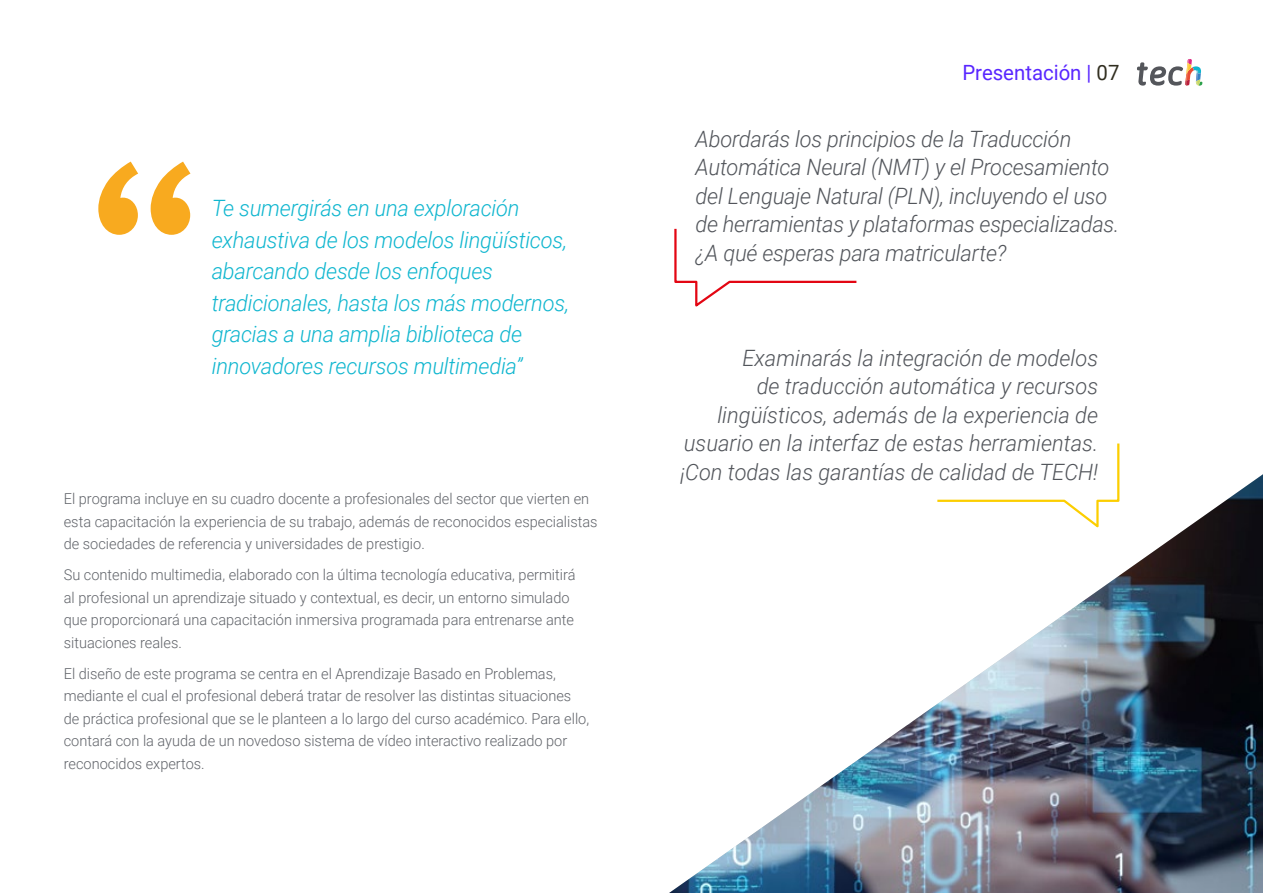
<style>
.page{position:relative;width:1263px;height:893px;background:#fff}
.page>*{position:absolute;margin:0;border:0;box-sizing:border-box;transform-origin:0 0}
.t1{font:italic 300 22.5px/28.5px "Roboto";letter-spacing:-.01em;color:#52555b;text-align:right}
.t2{font:italic 300 22.5px/31.5px "Roboto";letter-spacing:-.01em;color:#0fb6cf}
.t3{font:21px "Roboto";color:#5927ff}
.t4{font:300 15px/22.5px "Roboto";color:#61646a}
.s1{color:#312e20}
</style>
<div class="page">
<img style="left:669px;top:474px;width:594px;height:419px">
<svg style="left:935px;top:443px;width:185px;height:88px"></svg>
<svg style="left:674px;top:228px;width:183px;height:79px"></svg>
<svg style="left:98px;top:162px;width:92px;height:73px"></svg>
<svg style="left:1137px;top:59px;width:65px;height:27px"></svg>
<h1 class="t2" style="left:212px;top:191px;width:359px">Te sumergirás en una exploración exhaustiva de los modelos lingüísticos, abarcando desde los enfoques tradicionales, hasta los más modernos, gracias a una amplia biblioteca de innovadores recursos multimedia”</h1>
<p class="t4" style="left:64px;top:487px;width:535px">El programa incluye en su cuadro docente a profesionales del sector que vierten en esta capacitación la experiencia de su trabajo, además de reconocidos especialistas de sociedades de referencia y universidades de prestigio.</p>
<p class="t4" style="left:64px;top:563px;width:513px">Su contenido multimedia, elaborado con la última tecnología educativa, permitirá al profesional un aprendizaje situado y contextual, es decir, un entorno simulado que proporcionará una capacitación inmersiva programada para entrenarse ante situaciones reales.</p>
<p class="t4" style="left:64px;top:662px;width:527px">El diseño de este programa se centra en el Aprendizaje Basado en Problemas, mediante el cual el profesional deberá tratar de resolver las distintas situaciones de práctica profesional que se le planteen a lo largo del curso académico. Para ello, contará con la ayuda de un novedoso sistema de vídeo interactivo realizado por reconocidos expertos.</p>
<h2 class="t3" style="left:962px;top:57px;width:159px">Presentación | <span class="s1">07</span></h2>
<h1 class="t1" style="left:696px;top:123px;width:425px;text-align:left">Abordarás los principios de la Traducción Automática Neural (NMT) y el Procesamiento del Lenguaje Natural (PLN), incluyendo el uso de herramientas y plataformas especializadas. ¿A qué esperas para matricularte?</h1>
<h1 class="t1" style="left:680px;top:343px;width:419px">Examinarás la integración de modelos<br>de traducción automática y recursos lingüísticos, además de la experiencia de usuario en la interfaz de estas herramientas. ¡Con todas las garantías de calidad de TECH!</h1>
</div>
